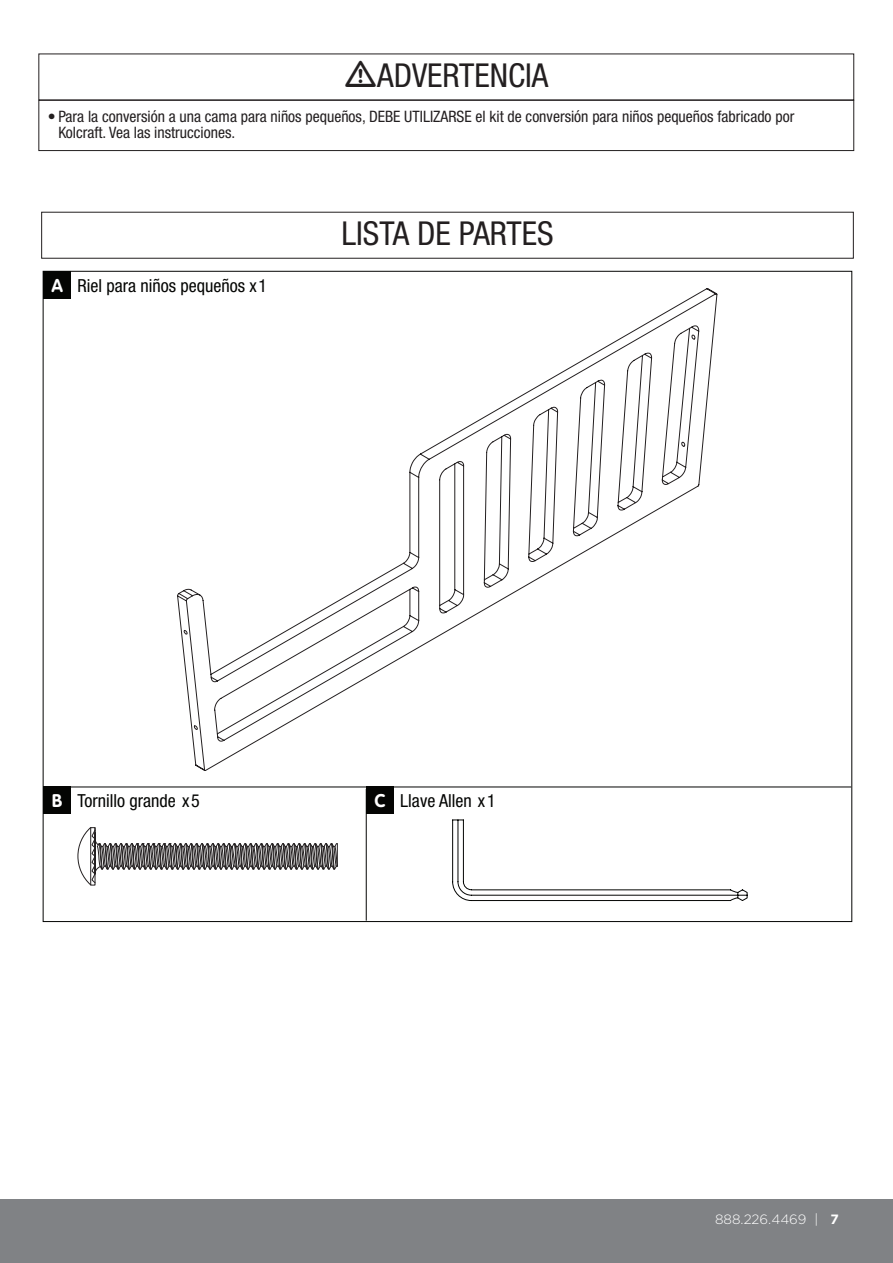
<style>
.page{position:relative;width:893px;height:1263px;background:#fff}
.page>*{position:absolute;margin:0;border:0;box-sizing:border-box;transform-origin:0 0}
.t1{font:condensed 33px "Helvetica Neue";color:#231f20}
.t2{font:condensed 18px "Helvetica Neue";color:#040503}
.t3{font:condensed 15.75px/16.5px "Helvetica Neue";color:#231f20}
.t4{font:300 13.5px "Gotham";color:#fff}
.s1{font-family:"Sesame Wkshp";font-weight:700;font-stretch:normal;color:#fff}
.s2{font-weight:700}
</style>
<div class="page">
<div style="left:0;top:1199px;width:893px;height:64px;background:#808285"></div>
<div style="left:38px;top:100px;width:816px;height:51px;border:1px solid #231f20"></div>
<div style="left:43px;top:271px;width:28px;height:27px;background:#040503"></div>
<svg style="left:177px;top:288px;width:540px;height:483px"></svg>
<svg style="left:452px;top:819px;width:296px;height:82px"></svg>
<hr style="left:43px;top:787px;width:808px;height:1px;background:#040503">
<div style="left:43px;top:787px;width:28px;height:27px;background:#040503"></div>
<div style="left:366px;top:787px;width:28px;height:27px;background:#040503"></div>
<hr style="left:366px;top:789px;width:1px;height:132px;background:#040503">
<svg style="left:77px;top:827px;width:261px;height:59px"></svg>
<div style="left:90px;top:827px;width:5px;height:58px;border:1px solid #231f20"></div>
<div style="left:41px;top:212px;width:813px;height:47px;border:1px solid #231f20"></div>
<p class="t1" style="left:377px;top:56px;width:173px">ADVERTENCIA</p>
<p class="t3" style="left:58px;top:108px;width:737px;text-indent:-11px">• Para la conversión a una cama para niños pequeños, DEBE UTILIZARSE el kit de conversión para niños pequeños fabricado por<br>Kolcraft. Vea las instrucciones.</p>
<p class="t2" style="left:51px;top:275px;width:217px"><span class="s1">A</span> Riel para niños pequeños x1</p>
<p class="t1" style="left:341px;top:215px;width:214px">LISTA DE PARTES</p>
<p class="t2" style="left:52px;top:790px;width:149px"><span class="s1">B</span> Tornillo grande x5</p>
<p class="t2" style="left:374px;top:790px;width:123px"><span class="s1">C</span> Llave Allen x1</p>
<p class="t4" style="left:715px;top:1210px;width:125px">888.226.4469 | <span class="s2">7</span></p>
</div>
